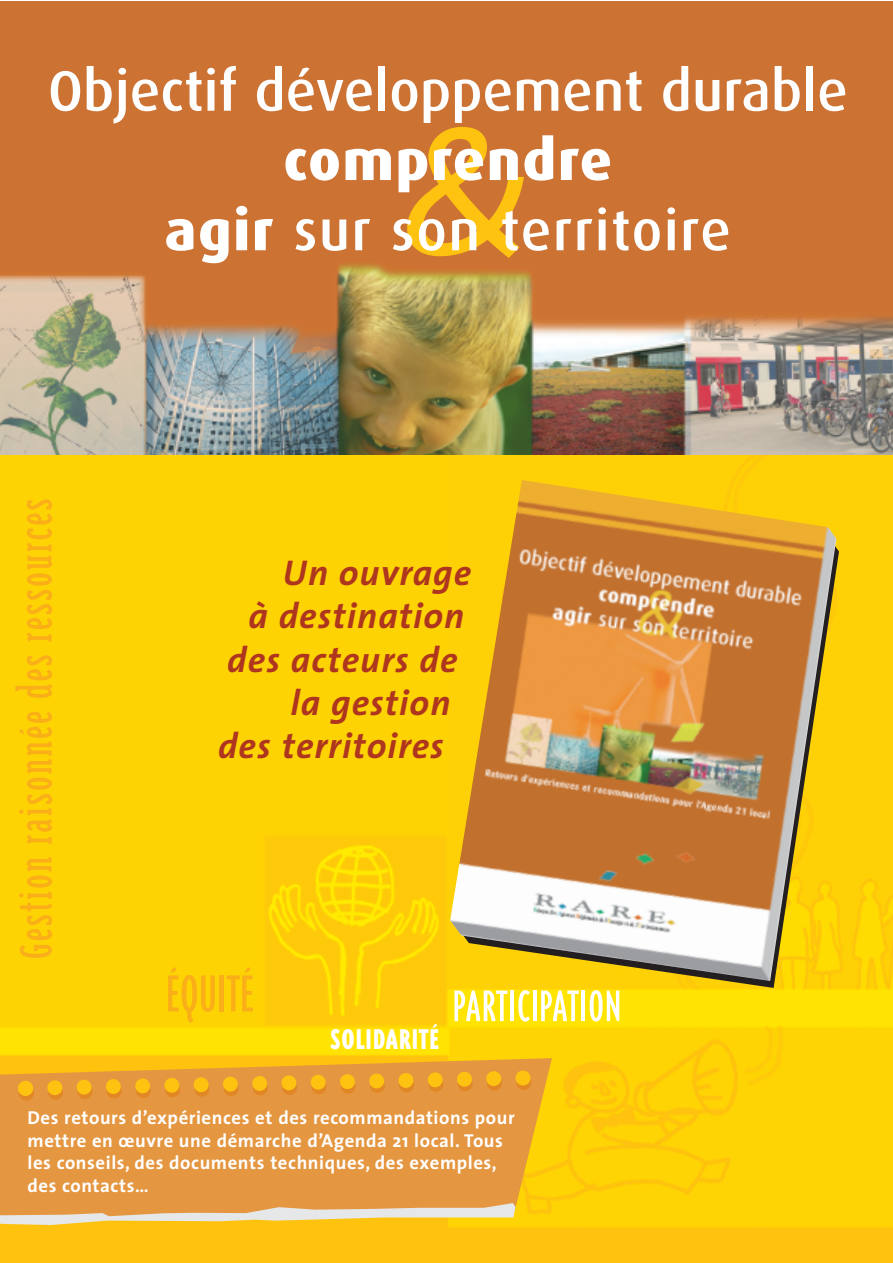
<style>
.page{position:relative;width:893px;height:1263px;background:#fff}
.page>*{position:absolute;margin:0;border:0;box-sizing:border-box;transform-origin:0 0}
.t1{font:italic 172.5px "The Sans";color:#fec210}
.t2{font:60px "Triplex Cond";letter-spacing:.015em;color:#faaf18}
.t3{font:500 57px "Dax";color:#fff}
.t4{font:500 57px "Dax";letter-spacing:.025em;color:#fff}
.t5{font:800 57px "Dax";letter-spacing:.03em;color:#fff}
.t6{font:52.5px "Triplex Cond Serif";letter-spacing:.04em;color:#faaf18}
.t7{font:51px "Triplex Cond";letter-spacing:.025em;color:#fff}
.t8{font:italic 700 36px "The Sans";letter-spacing:.03em;color:#af361e}
.t9{font:900 33px "Triplex Cond";letter-spacing:.035em;color:#fff}
.t10{font:700 18.75px/22.5px "The Sans";letter-spacing:.03em;color:#fff}
.s1{font-weight:800}
</style>
<div class="page">
<img style="left:0;top:455px;width:892px;height:808px">
<svg style="left:0;top:1058px;width:552px;height:162px;background:#e79b3a"></svg>
<img style="left:0;top:1px;width:892px;height:454px">
<svg style="left:458px;top:494px;width:381px;height:494px;background:#f3c707"></svg>
<img style="left:450px;top:480px;width:386px;height:501px">
<svg style="left:10px;top:1063px;width:521px;height:45px;background:#ea9f33"></svg>
<svg style="left:0;top:1203px;width:515px;height:22px;background:#eac17a"></svg>
<h3 class="t3" style="left:48px;top:66px;width:801px">Objectif développement durable</h3>
<h3 class="t5" style="left:283px;top:135px;width:330px">comprendre</h3>
<h1 class="t1" style="left:399px;top:129px;width:136px">&amp;</h1>
<h3 class="t4" style="left:165px;top:205px;width:568px"><span class="s1">agir</span> sur son territoire</h3>
<h3 class="t6" style="left:3px;top:959px;width:462px;rotate:-90deg">Gestion raisonnée des ressources</h3>
<h3 class="t8" style="left:283px;top:559px;width:190px">Un ouvrage</h3>
<h3 class="t8" style="left:248px;top:602px;width:217px">à destination</h3>
<h3 class="t8" style="left:227px;top:645px;width:232px">des acteurs de</h3>
<h3 class="t8" style="left:290px;top:688px;width:161px">la gestion</h3>
<h3 class="t8" style="left:218px;top:732px;width:227px">des territoires</h3>
<h2 class="t2" style="left:166px;top:955px;width:89px">ÉQUITÉ</h2>
<h3 class="t9" style="left:331px;top:1018px;width:110px">SOLIDARITÉ</h3>
<h3 class="t7" style="left:453px;top:974px;width:170px">PARTICIPATION</h3>
<p class="t10" style="left:28px;top:1108px;width:489px">Des retours d’expériences et des recommandations pour mettre en œuvre une démarche d’Agenda 21 local. Tous les conseils, des documents techniques, des exemples, des contacts…</p>
</div>
